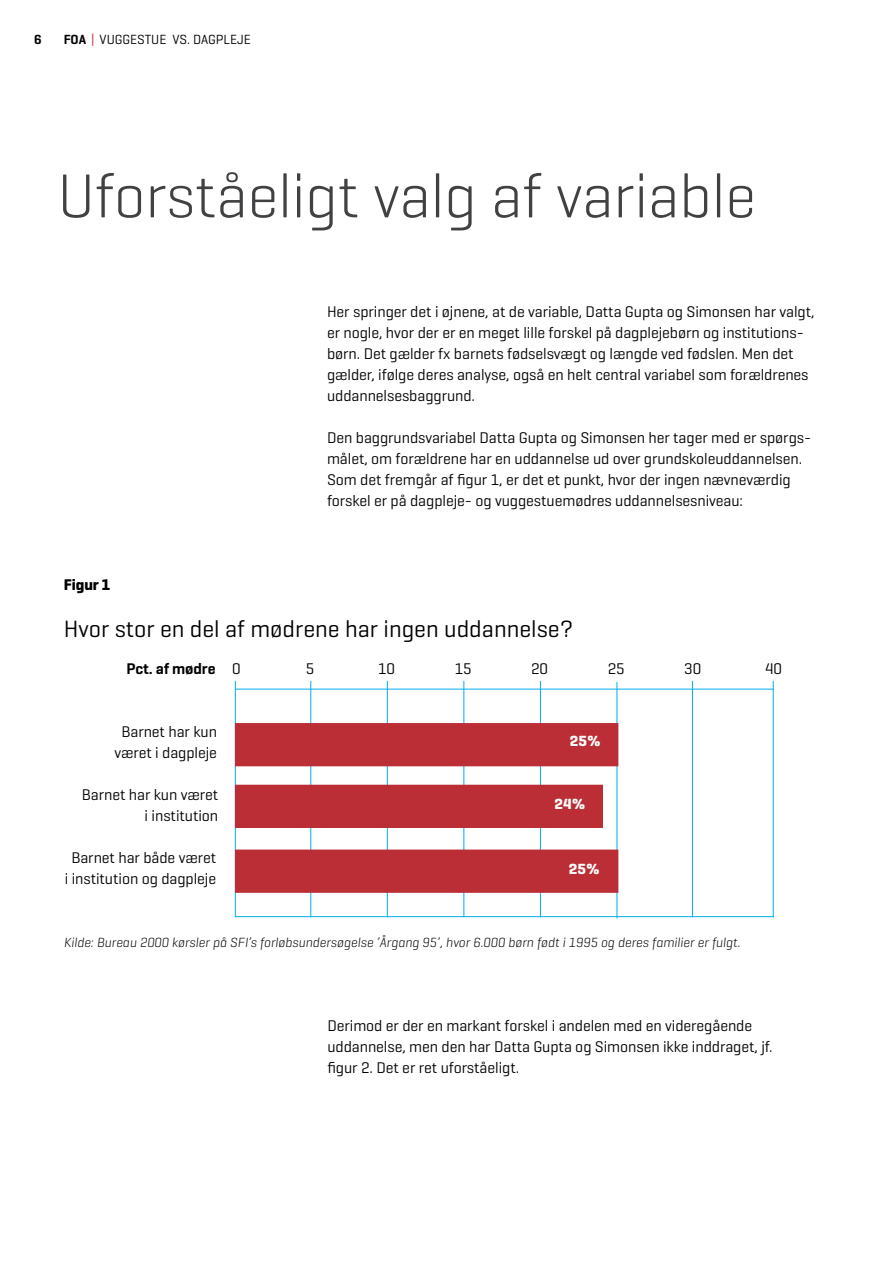
<style>
.page{position:relative;width:893px;height:1263px;background:#fff}
.page>*{position:absolute;margin:0;border:0;box-sizing:border-box;transform-origin:0 0}
.t1{font:300 63px "Geogrotesque";letter-spacing:-.005em;color:#414042}
.t2{font:24px "Geogrotesque";color:#000}
.t3{font:15.75px/21px "Geogrotesque";letter-spacing:-.005em;color:#000}
.t4{font:600 15.75px "Geogrotesque";letter-spacing:-.005em;color:#000}
.t5{font:700 15.75px "Geogrotesque";letter-spacing:-.005em;color:#000}
.t6{font:700 15px "Geogrotesque";color:#fff}
.t7{font:italic 300 13.5px "Geogrotesque";color:#000}
.t8{font:13.5px "Geogrotesque";color:#000}
.t9{font:600 13.5px "Geogrotesque";color:#000}
.s1{font-weight:600}
.s2{color:#bc2e36}
</style>
<div class="page">
<hr style="left:235px;top:681px;width:1px;height:236px;background:#00aeef">
<hr style="left:310px;top:681px;width:1px;height:236px;background:#00aeef">
<hr style="left:387px;top:681px;width:1px;height:236px;background:#00aeef">
<hr style="left:463px;top:681px;width:1px;height:236px;background:#00aeef">
<hr style="left:540px;top:681px;width:1px;height:236px;background:#00aeef">
<hr style="left:617px;top:682px;width:1px;height:236px;background:#00aeef">
<hr style="left:692px;top:681px;width:1px;height:236px;background:#00aeef">
<div style="left:236px;top:724px;width:382px;height:41px;background:#bc2e36"></div>
<div style="left:235px;top:723px;width:383px;height:43px;border:1px solid #bc2e36"></div>
<div style="left:236px;top:785px;width:366px;height:42px;background:#bc2e36"></div>
<div style="left:235px;top:785px;width:368px;height:43px;border:1px solid #bc2e36"></div>
<div style="left:236px;top:850px;width:382px;height:42px;background:#bc2e36"></div>
<div style="left:235px;top:849px;width:383px;height:44px;border:1px solid #bc2e36"></div>
<hr style="left:235px;top:689px;width:539px;height:1px;background:#00aeef">
<hr style="left:235px;top:916px;width:539px;height:1px;background:#00aeef">
<hr style="left:773px;top:681px;width:1px;height:236px;background:#00aeef">
<p class="t9" style="left:34px;top:35px;width:9px">6</p>
<p class="t8" style="left:64px;top:34px;width:189px"><span class="s1">FOA</span> <span class="s2">|</span> VUGGESTUE VS. DAGPLEJE</p>
<h1 class="t1" style="left:57px;top:172px;width:700px">Uforståeligt valg af variable</h1>
<p class="t3" style="left:327px;top:303px;width:489px">Her springer det i øjnene, at de variable, Datta Gupta og Simonsen har valgt, er nogle, hvor der er en meget lille forskel på dagplejebørn og institutions&shy;børn. Det gælder fx barnets fødselsvægt og længde ved fødslen. Men det gælder, ifølge deres analyse, også en helt central variabel som forældrenes uddannelsesbaggrund.</p>
<p class="t3" style="left:327px;top:429px;width:486px">Den baggrundsvariabel Datta Gupta og Simonsen her tager med er spørgs&shy;målet, om forældrene har en uddannelse ud over grundskoleuddannelsen.<br>Som det fremgår af figur 1, er det et punkt, hvor der ingen nævneværdig forskel er på dagpleje- og vuggestuemødres uddannelsesniveau:</p>
<p class="t5" style="left:64px;top:578px;width:48px">Figur 1</p>
<h2 class="t2" style="left:64px;top:619px;width:511px">Hvor stor en del af mødrene har ingen uddannelse?</h2>
<p class="t4" style="left:127px;top:663px;width:90px">Pct. af mødre</p>
<p class="t3" style="left:232px;top:660px;width:10px">0</p>
<p class="t3" style="left:306px;top:660px;width:10px">5</p>
<p class="t3" style="left:378px;top:660px;width:18px">10</p>
<p class="t3" style="left:455px;top:660px;width:18px">15</p>
<p class="t3" style="left:531px;top:660px;width:18px">20</p>
<p class="t3" style="left:608px;top:660px;width:18px">25</p>
<p class="t3" style="left:684px;top:660px;width:18px">30</p>
<p class="t3" style="left:765px;top:660px;width:18px">40</p>
<p class="t3" style="left:114px;top:723px;width:104px;text-align:center">Barnet har kun været i dagpleje</p>
<p class="t3" style="left:82px;top:786px;width:138px;text-align:right">Barnet har kun været i institution</p>
<p class="t3" style="left:65px;top:849px;width:153px;text-align:center">Barnet har både været i institution og dagpleje</p>
<p class="t6" style="left:570px;top:735px;width:32px">25%</p>
<p class="t6" style="left:555px;top:798px;width:32px">24%</p>
<p class="t6" style="left:569px;top:862px;width:32px">25%</p>
<p class="t7" style="left:64px;top:935px;width:678px">Kilde: Bureau 2000 kørsler på SFI’s forløbsundersøgelse ’Årgang 95’, hvor 6.000 børn født i 1995 og deres familier er fulgt.</p>
<p class="t3" style="left:327px;top:1016px;width:447px">Derimod er der en markant forskel i andelen med en videregående uddannelse, men den har Datta Gupta og Simonsen ikke inddraget, jf. figur 2. Det er ret uforståeligt.</p>
</div>
